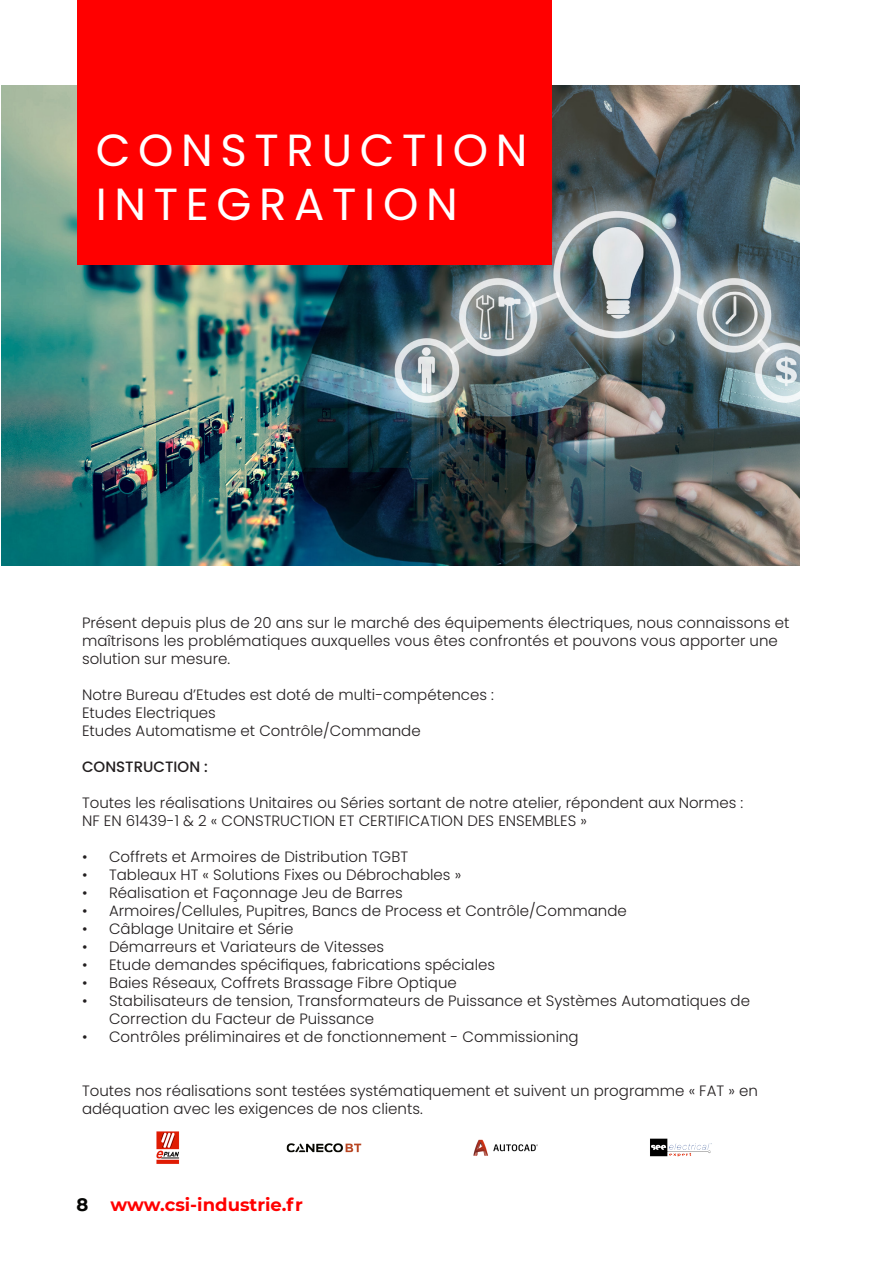
<style>
.page{position:relative;width:893px;height:1263px;background:#fff}
.page>*{position:absolute;margin:0;border:0;box-sizing:border-box;transform-origin:0 0}
.t1{font:45px/54px "Poppins";letter-spacing:.17em;color:#fff}
.t2{font:700 18px "Montserrat";color:#f00}
.t3{font:300 15px/18px "Poppins";color:#231f20}
.t4{font:500 15px "Poppins";color:#231f20}
.s1{color:#040503}
</style>
<div class="page">
<img style="left:2px;top:85px;width:797px;height:481px">
<div style="left:77px;top:0;width:474px;height:265px;background:#f00"></div>
<img style="left:156px;top:1131px;width:556px;height:33px">
<h1 class="t1" style="left:96px;top:123px;width:433px">CONSTRUCTION<br>INTEGRATION</h1>
<p class="t3" style="left:82px;top:614px;width:709px">Présent depuis plus de 20 ans sur le marché des équipements électriques, nous connaissons et maîtrisons les problématiques auxquelles vous êtes confrontés et pouvons vous apporter une solution sur mesure.</p>
<p class="t3" style="left:82px;top:686px;width:413px">Notre Bureau d’Etudes est doté de multi-compétences :<br>Etudes Electriques<br>Etudes Automatisme et Contrôle/Commande</p>
<p class="t4" style="left:82px;top:758px;width:127px">CONSTRUCTION :</p>
<p class="t3" style="left:82px;top:794px;width:663px">Toutes les réalisations Unitaires ou Séries sortant de notre atelier, répondent aux Normes :<br>NF EN 61439-1 &amp; 2 « CONSTRUCTION ET CERTIFICATION DES ENSEMBLES »</p>
<p class="t3" style="left:82px;top:848px;width:328px">• Coffrets et Armoires de Distribution TGBT</p>
<p class="t3" style="left:82px;top:866px;width:381px">• Tableaux HT « Solutions Fixes ou Débrochables »</p>
<p class="t3" style="left:82px;top:884px;width:322px">• Réalisation et Façonnage Jeu de Barres</p>
<p class="t3" style="left:82px;top:902px;width:546px">• Armoires/Cellules, Pupitres, Bancs de Process et Contrôle/Commande</p>
<p class="t3" style="left:82px;top:920px;width:213px">• Câblage Unitaire et Série</p>
<p class="t3" style="left:82px;top:938px;width:304px">• Démarreurs et Variateurs de Vitesses</p>
<p class="t3" style="left:82px;top:956px;width:415px">• Etude demandes spécifiques, fabrications spéciales</p>
<p class="t3" style="left:82px;top:974px;width:376px">• Baies Réseaux, Coffrets Brassage Fibre Optique</p>
<p class="t3" style="left:109px;top:992px;width:642px;text-indent:-27px">• Stabilisateurs de tension, Transformateurs de Puissance et Systèmes Automatiques de<br>Correction du Facteur de Puissance</p>
<p class="t3" style="left:82px;top:1028px;width:498px">• Contrôles préliminaires et de fonctionnement - Commissioning</p>
<p class="t3" style="left:82px;top:1082px;width:677px">Toutes nos réalisations sont testées systématiquement et suivent un programme « FAT » en adéquation avec les exigences de nos clients.</p>
<p class="t2" style="left:77px;top:1191px;width:228px"><span class="s1">8</span> www.csi-industrie.fr</p>
</div>
